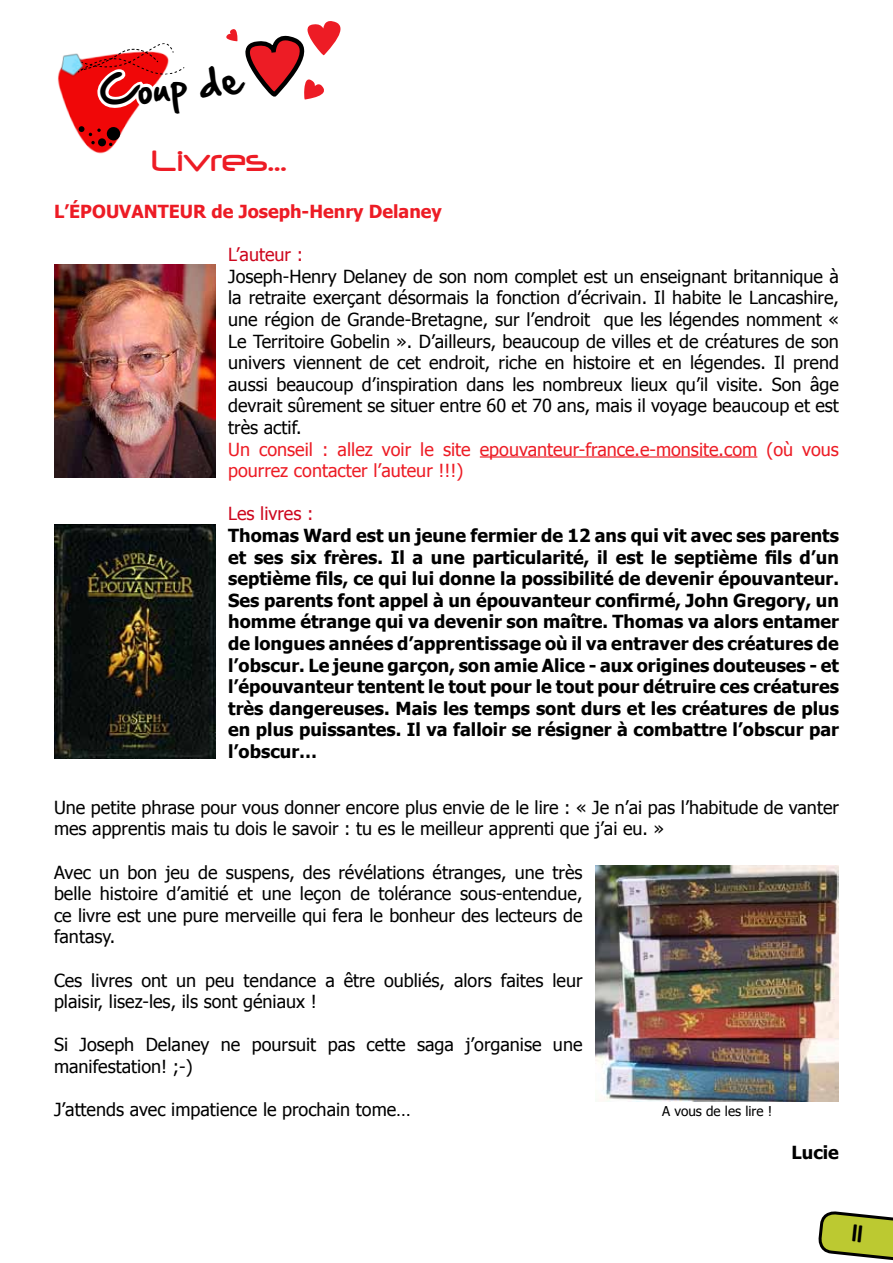
<style>
.page{position:relative;width:893px;height:1263px;background:#fff}
.page>*{position:absolute;margin:0;border:0;box-sizing:border-box;transform-origin:0 0}
.t1{font:36px "Hand Of Sean";color:#000}
.t2{font:34.5px "Neuropol";color:#ed1c25}
.t3{font:18px/21.6px "Tahoma";color:#000}
.t4{font:700 18px/21.6px "Tahoma";color:#000;text-align:justify}
.t5{font:18px/21.6px "Tahoma";color:#ed1c25}
.t6{font:700 18px "Tahoma";color:#ed1c25}
.t7{font:18px "Tahoma";color:#cd071e}
.t8{font:13.5px "Tahoma";color:#000}
</style>
<div class="page">
<img style="left:57px;top:53px;width:21px;height:80px">
<hr style="left:480px;top:456px;width:277px;height:2px;background:#ed1c25">
<img style="left:595px;top:865px;width:244px;height:236px">
<img style="left:54px;top:264px;width:161px;height:214px">
<svg style="left:78px;top:21px;width:263px;height:133px"></svg>
<img style="left:54px;top:525px;width:161px;height:234px">
<svg style="left:818px;top:1211px;width:75px;height:50px"></svg>
<h1 class="t1" style="left:96px;top:60px;width:145px;rotate:-6deg">Coup de</h1>
<h2 class="t2" style="left:152px;top:142px;width:136px">Livres...</h2>
<p class="t6" style="left:54px;top:199px;width:79px">L’épouvan</p>
<p class="t6" style="left:158px;top:199px;width:286px">teur de Joseph-Henry Delaney</p>
<p class="t7" style="left:228px;top:242px;width:76px">L’auteur :</p>
<p class="t3" style="left:228px;top:264px;width:612px;text-align:justify">Joseph-Henry Delaney de son nom complet est un enseignant britannique à la retraite exerçant désormais la fonction d’écrivain. Il habite le Lancashire, une région de Grande-Bretagne, sur l’endroit que les légendes nomment « Le Territoire Gobelin ». D’ailleurs, beaucoup de villes et de créatures de son univers viennent de cet endroit, riche en histoire et en légendes. Il prend aussi beaucoup d’inspiration dans les nombreux lieux qu’il visite. Son âge devrait sûrement se situer entre 60 et 70 ans, mais il voyage beaucoup et est très actif.</p>
<p class="t5" style="left:228px;top:437px;width:612px">Un conseil : allez voir le site epouvanteur-france.e-monsite.com (où vous pourrez contacter l’auteur !!!)</p>
<p class="t7" style="left:228px;top:502px;width:87px">Les livres :</p>
<p class="t4" style="left:228px;top:523px;width:612px">Thomas Ward est un jeune fermier de 12 ans qui vit avec ses parents et ses six frères. Il a une particularité, il est le septième fils d’un septième fils, ce qui lui donne la possibilité de devenir épouvanteur.<br>Ses parents font appel à un épouvanteur confirmé, John Gregory, un homme étrange qui va devenir son maître. Thomas va alors entamer de longues années d’apprentissage où il va entraver des créatures de l’obscur. Le jeune garçon, son amie Alice - aux origines douteuses - et l’épouvanteur tentent le tout pour le tout pour détruire ces créatures très dangereuses. Mais les temps sont durs et les créatures de plus en plus puissantes. Il va falloir se résigner à combattre l’obscur par l’obscur…</p>
<p class="t3" style="left:54px;top:795px;width:786px">Une petite phrase pour vous donner encore plus envie de le lire : « Je n’ai pas l’habitude de vanter mes apprentis mais tu dois le savoir : tu es le meilleur apprenti que j’ai eu. »</p>
<p class="t3" style="left:54px;top:860px;width:530px;text-align:justify">Avec un bon jeu de suspens, des révélations étranges, une très belle histoire d’amitié et une leçon de tolérance sous-entendue, ce livre est une pure merveille qui fera le bonheur des lecteurs de fantasy.</p>
<p class="t3" style="left:54px;top:968px;width:530px">Ces livres ont un peu tendance a être oubliés, alors faites leur plaisir, lisez-les, ils sont géniaux !</p>
<p class="t3" style="left:54px;top:1033px;width:530px">Si Joseph Delaney ne poursuit pas cette saga j’organise une manifestation! ;-)</p>
<p class="t3" style="left:54px;top:1098px;width:358px">J’attends avec impatience le prochain tome…</p>
<p class="t4" style="left:791px;top:1141px;width:49px">Lucie</p>
<p class="t8" style="left:662px;top:1102px;width:112px">A vous de les lire !</p>
</div>
